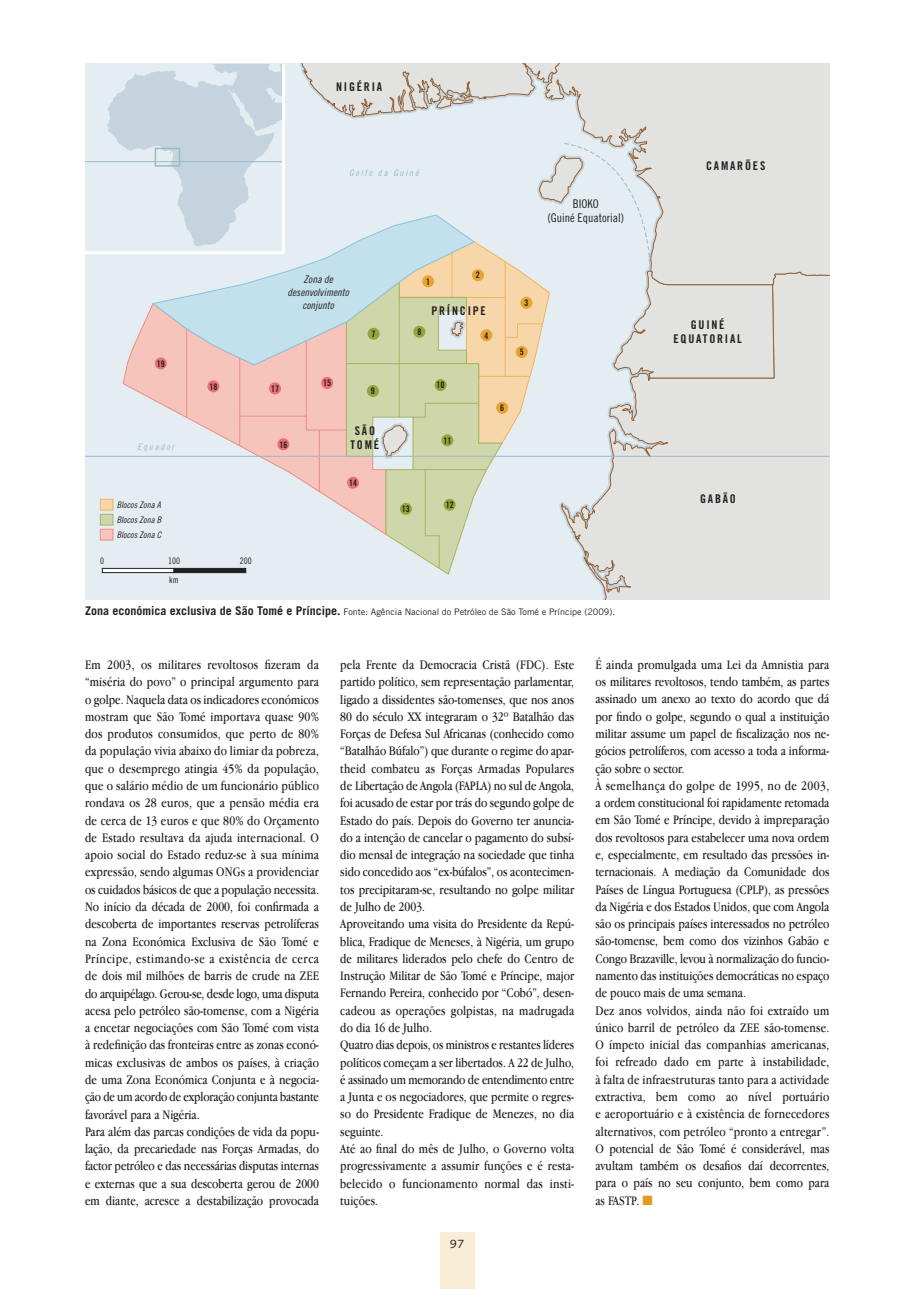
<style>
.page{position:relative;width:906px;height:1289px;background:#fff}
.page>*{position:absolute;margin:0;border:0;box-sizing:border-box;transform-origin:0 0}
.t1{font:13.5px/17.2px "Apple Garamond";color:#231f20}
.t2{font:12px/14.4px "Trade Gothic Bold Cond Twenty";letter-spacing:.15em;color:#231f20;text-align:center}
.t3{font:12px/14.4px "Trade Gothic Cond Eighteen";color:#231f20;text-align:center}
.t4{font:12px "Syntax";color:#231f20}
.t5{font:10.5px/12.6px "Trade Gothic Cond Eighteen Obl";color:#231f20;text-align:center}
.t6{font:9px "Trade Gothic";color:#231f20}
.t7{font:9px "Trade Gothic Cond Eighteen Obl";color:#231f20}
.t8{font:9px "Trade Gothic Bold Cond Twenty";color:#231f20}
.t9{font:9px "Trade Gothic Cond Eighteen Obl";letter-spacing:.2em;color:#9cb9c7}
.t10{font:9px/19.4px "Trade Gothic Cond Eighteen";color:#231f20}
.s1{font-weight:700;font-size:12px}
.s2{color:#e39b1c}
</style>
<div class="page">
<div style="left:440px;top:1232px;width:34px;height:56px;background:#faedd7"></div>
<div style="left:288px;top:575px;width:273px;height:25px;background:#e4edf2"></div>
<svg style="left:561px;top:575px;width:268px;height:25px;background:#dfe0df"></svg>
<svg style="left:85px;top:64px;width:744px;height:511px;background:#dfe0dd"></svg>
<p class="t2" style="left:336px;top:79px;width:48px">NIGÉRIA</p>
<p class="t9" style="left:349px;top:167px;width:71px">Golfo da Guiné</p>
<p class="t8" style="left:157px;top:358px;width:9px">19</p>
<p class="t9" style="left:137px;top:441px;width:38px">Equador</p>
<p class="t7" style="left:117px;top:500px;width:45px">Blocos Zona A</p>
<p class="t7" style="left:117px;top:515px;width:46px">Blocos Zona B</p>
<p class="t7" style="left:117px;top:530px;width:46px">Blocos Zona C</p>
<p class="t5" style="left:287px;top:273px;width:63px">Zona de desenvolvimento conjunto</p>
<p class="t8" style="left:209px;top:381px;width:9px">18</p>
<p class="t8" style="left:271px;top:383px;width:9px">17</p>
<p class="t8" style="left:323px;top:377px;width:9px">15</p>
<p class="t8" style="left:371px;top:328px;width:5px">7</p>
<p class="t8" style="left:371px;top:385px;width:5px">9</p>
<p class="t8" style="left:279px;top:439px;width:9px">16</p>
<p class="t2" style="left:350px;top:423px;width:30px">SÃO<br>TOMÉ</p>
<p class="t8" style="left:349px;top:477px;width:9px">14</p>
<p class="t10" style="left:100px;top:551px;width:5px">0</p>
<p class="t10" style="left:168px;top:551px;width:13px">100 km</p>
<p class="t10" style="left:240px;top:551px;width:13px">200</p>
<p class="t8" style="left:426px;top:276px;width:5px">1</p>
<p class="t8" style="left:476px;top:270px;width:5px">2</p>
<p class="t8" style="left:417px;top:326px;width:5px">8</p>
<p class="t2" style="left:431px;top:303px;width:56px">PRÍNCIPE</p>
<p class="t8" style="left:484px;top:330px;width:5px">4</p>
<p class="t8" style="left:436px;top:380px;width:9px">10</p>
<p class="t8" style="left:443px;top:435px;width:9px">11</p>
<p class="t8" style="left:500px;top:402px;width:5px">6</p>
<p class="t8" style="left:524px;top:297px;width:5px">3</p>
<p class="t8" style="left:520px;top:346px;width:5px">5</p>
<p class="t8" style="left:402px;top:503px;width:9px">13</p>
<p class="t8" style="left:446px;top:499px;width:9px">12</p>
<p class="t3" style="left:547px;top:196px;width:78px">BIOKO<br>(Guiné Equatorial)</p>
<p class="t6" style="left:85px;top:606px;width:531px"><span class="s1">Zona económica exclusiva de São Tomé e Príncipe.</span> Fonte: Agência Nacional do Petróleo de São Tomé e Príncipe (2009).</p>
<p class="t2" style="left:706px;top:158px;width:61px">CAMARÕES</p>
<p class="t2" style="left:673px;top:317px;width:70px">GUINÉ<br>EQUATORIAL</p>
<p class="t2" style="left:700px;top:491px;width:37px">GABÃO</p>
<p class="t1" style="left:85px;top:655px;width:235px">Em 2003, os militares revoltosos fizeram da “miséria do povo” o principal argumento para o golpe. Naquela data os indicadores económicos mostram que São Tomé importava quase 90% dos produtos consumidos, que perto de 80% da população vivia abaixo do limiar da pobreza, que o desemprego atingia 45% da população, que o salário médio de um funcionário público rondava os 28 euros, que a pensão média era de cerca de 13 euros e que 80% do Orçamento de Estado resultava da ajuda internacional. O apoio social do Estado reduz-se à sua mínima expressão, sendo algumas ONGs a providenciar os cuidados básicos de que a população necessita.<br>No início da década de 2000, foi confirmada a descoberta de importantes reservas petrolíferas na Zona Económica Exclusiva de São Tomé e Príncipe, estimando-se a existência de cerca de dois mil milhões de barris de crude na ZEE do arquipélago. Gerou-se, desde logo, uma disputa acesa pelo petróleo são-tomense, com a Nigéria a encetar negociações com São Tomé com vista à redefinição das fronteiras entre as zonas econó&shy;micas exclusivas de ambos os países, à criação de uma Zona Económica Conjunta e à negocia&shy;ção de um acordo de exploração conjunta bastante favorável para a Nigéria.<br>Para além das parcas condições de vida da popu&shy;lação, da precariedade nas Forças Armadas, do factor petróleo e das necessárias disputas internas e externas que a sua descoberta gerou de 2000 em diante, acresce a destabilização provocada</p>
<p class="t1" style="left:340px;top:655px;width:235px">pela Frente da Democracia Cristã (FDC). Este partido político, sem representação parlamentar, ligado a dissidentes são-tomenses, que nos anos 80 do século XX integraram o 32º Batalhão das Forças de Defesa Sul Africanas (conhecido como “Batalhão Búfalo”) que durante o regime do apar&shy;theid combateu as Forças Armadas Populares de Libertação de Angola (FAPLA) no sul de Angola, foi acusado de estar por trás do segundo golpe de Estado do país. Depois do Governo ter anuncia&shy;do a intenção de cancelar o pagamento do subsí&shy;dio mensal de integração na sociedade que tinha sido concedido aos “ex-búfalos”, os acontecimen&shy;tos precipitaram-se, resultando no golpe militar de Julho de 2003.<br>Aproveitando uma visita do Presidente da Repú&shy;blica, Fradique de Meneses, à Nigéria, um grupo de militares liderados pelo chefe do Centro de Instrução Militar de São Tomé e Príncipe, major Fernando Pereira, conhecido por “Cobó”, desen&shy;cadeou as operações golpistas, na madrugada do dia 16 de Julho.<br>Quatro dias depois, os ministros e restantes líderes políticos começam a ser libertados. A 22 de Julho, é assinado um memorando de entendimento entre a Junta e os negociadores, que permite o regres&shy;so do Presidente Fradique de Menezes, no dia seguinte.<br>Até ao final do mês de Julho, o Governo volta progressivamente a assumir funções e é resta&shy;belecido o funcionamento normal das insti&shy;tuições.</p>
<p class="t1" style="left:595px;top:655px;width:235px">É ainda promulgada uma Lei da Amnistia para os militares revoltosos, tendo também, as partes assinado um anexo ao texto do acordo que dá por findo o golpe, segundo o qual a instituição militar assume um papel de fiscalização nos ne&shy;gócios petrolíferos, com acesso a toda a informa&shy;ção sobre o sector.<br>À semelhança do golpe de 1995, no de 2003, a ordem constitucional foi rapidamente retomada em São Tomé e Príncipe, devido à impreparação dos revoltosos para estabelecer uma nova ordem e, especialmente, em resultado das pressões in&shy;ternacionais. A mediação da Comunidade dos Países de Língua Portuguesa (CPLP), as pressões da Nigéria e dos Estados Unidos, que com Angola são os principais países interessados no petróleo são-tomense, bem como dos vizinhos Gabão e Congo Brazaville, levou à normalização do funcio&shy;namento das instituições democráticas no espaço de pouco mais de uma semana.<br>Dez anos volvidos, ainda não foi extraído um único barril de petróleo da ZEE são-tomense.<br>O ímpeto inicial das companhias americanas, foi refreado dado em parte à instabilidade, à falta de infraestruturas tanto para a actividade extractiva, bem como ao nível portuário e aeroportuário e à existência de fornecedores alternativos, com petróleo “pronto a entregar”.<br>O potencial de São Tomé é considerável, mas avultam também os desafios daí decorrentes, para o país no seu conjunto, bem como para as FASTP</p>
<p class="t1" style="left:636px;top:1191px;width:18px">. <span class="s2">■</span></p>
<p class="t4" style="left:450px;top:1236px;width:15px">97</p>
</div>
